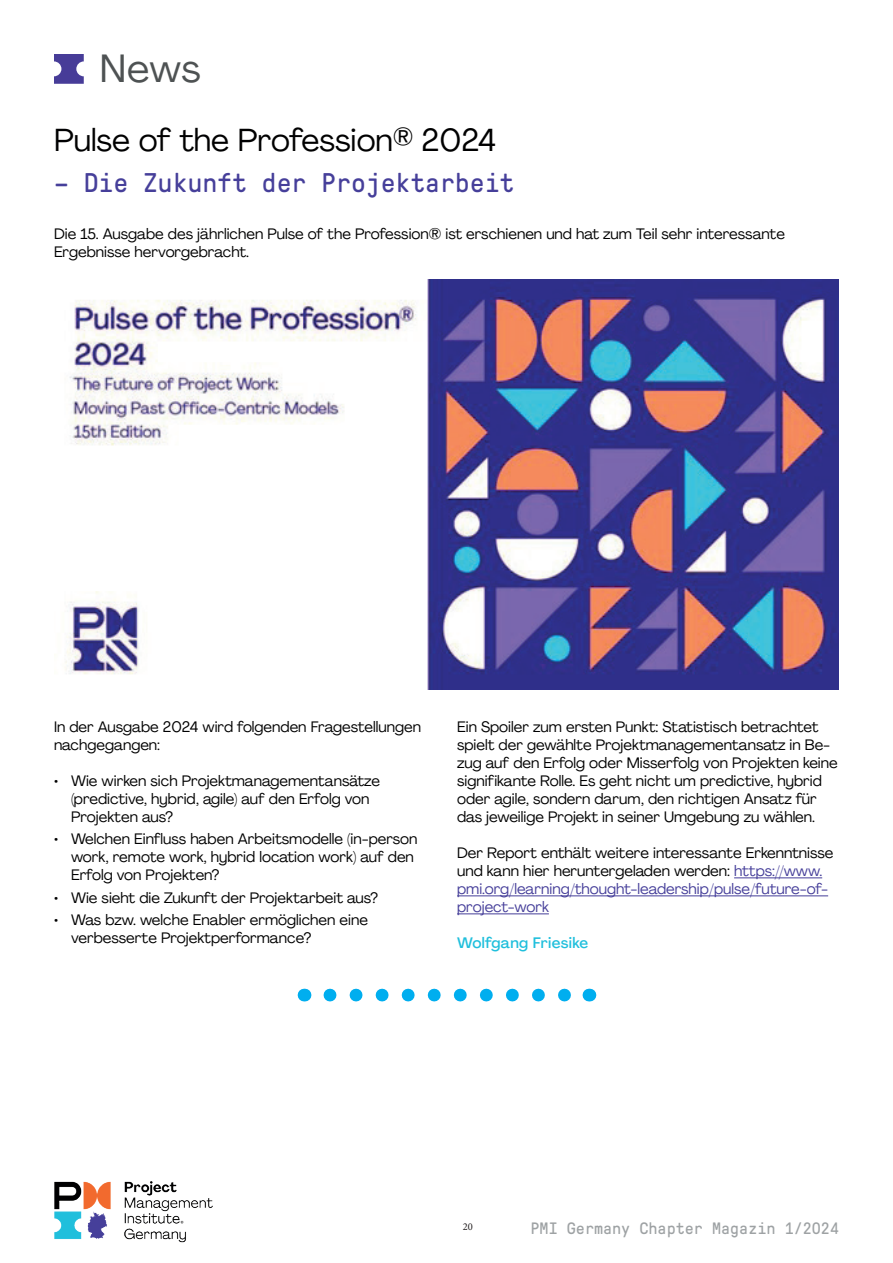
<style>
.page{position:relative;width:893px;height:1263px;background:#fff}
.page>*{position:absolute;margin:0;border:0;box-sizing:border-box;transform-origin:0 0}
.t1{font:39px "Agrandir";color:#4e5253}
.t2{font:31.5px "Agrandir";color:#000001}
.t3{font:27px "GT Pressura Mono";color:#463f9a}
.t4{font:16.5px "GT Pressura Mono";color:#9ea2a4}
.t5{font:15px/18px "Agrandir";color:#000001}
.t6{font:500 15px "Agrandir";letter-spacing:.02em;color:#20bfdc}
.t7{font:10.5px "Minion Pro";color:#231f20}
.s1{color:#463f9a}
</style>
<div class="page">
<img style="left:54px;top:1181px;width:159px;height:62px">
<hr style="left:734px;top:877px;width:88px;height:1px;background:#463f9a">
<hr style="left:457px;top:895px;width:371px;height:1px;background:#463f9a">
<hr style="left:457px;top:913px;width:92px;height:1px;background:#463f9a">
<img style="left:65px;top:280px;width:774px;height:410px">
<svg style="left:330px;top:989px;width:241px;height:12px"></svg>
<svg style="left:304px;top:989px;width:1px;height:12px"></svg>
<svg style="left:589px;top:989px;width:1px;height:12px"></svg>
<svg style="left:54px;top:54px;width:30px;height:30px"></svg>
<h1 class="t1" style="left:100px;top:44px;width:102px">News</h1>
<h2 class="t2" style="left:54px;top:121px;width:443px">Pulse of the Profession<sup>®</sup> 2024</h2>
<h3 class="t3" style="left:54px;top:169px;width:462px">– Die Zukunft der Projektarbeit</h3>
<p class="t5" style="left:54px;top:224px;width:732px">Die 15. Ausgabe des jährlichen Pulse of the Profession® ist erschienen und hat zum Teil sehr interessante<br>Ergebnisse hervorgebracht.</p>
<p class="t5" style="left:54px;top:718px;width:368px">In der Ausgabe 2024 wird folgenden Fragestellungen nachgegangen:</p>
<p class="t5" style="left:71px;top:772px;width:311px;text-indent:-17px">• Wie wirken sich Projektmanagementansätze (predictive, hybrid, agile) auf den Erfolg von<br>Projekten aus?</p>
<p class="t5" style="left:71px;top:830px;width:348px;text-indent:-17px">• Welchen Einfluss haben Arbeitsmodelle (in-person work, remote work, hybrid location work) auf den<br>Erfolg von Projekten?</p>
<p class="t5" style="left:54px;top:888px;width:326px">• Wie sieht die Zukunft der Projektarbeit aus?</p>
<p class="t5" style="left:71px;top:910px;width:298px;text-indent:-17px">• Was bzw. welche Enabler ermöglichen eine verbesserte Projektperformance?</p>
<p class="t5" style="left:457px;top:718px;width:382px">Ein Spoiler zum ersten Punkt: Statistisch betrachtet spielt der gewählte Projektmanagementansatz in Be&shy;zug auf den Erfolg oder Misserfolg von Projekten keine signifikante Rolle. Es geht nicht um predictive, hybrid oder agile, sondern darum, den richtigen Ansatz für das jeweilige Projekt in seiner Umgebung zu wählen.</p>
<p class="t5" style="left:457px;top:844px;width:378px">Der Report enthält weitere interessante Erkenntnisse und kann hier heruntergeladen werden: <span class="s1">https://www. pmi.org/learning/thought-leadership/pulse/future-of&shy;project-work</span></p>
<p class="t6" style="left:457px;top:933px;width:133px">Wolfgang Friesike</p>
<p class="t7" style="left:463px;top:1220px;width:12px">20</p>
<p class="t4" style="left:531px;top:1219px;width:310px">PMI Germany Chapter Magazin 1/2024</p>
</div>
